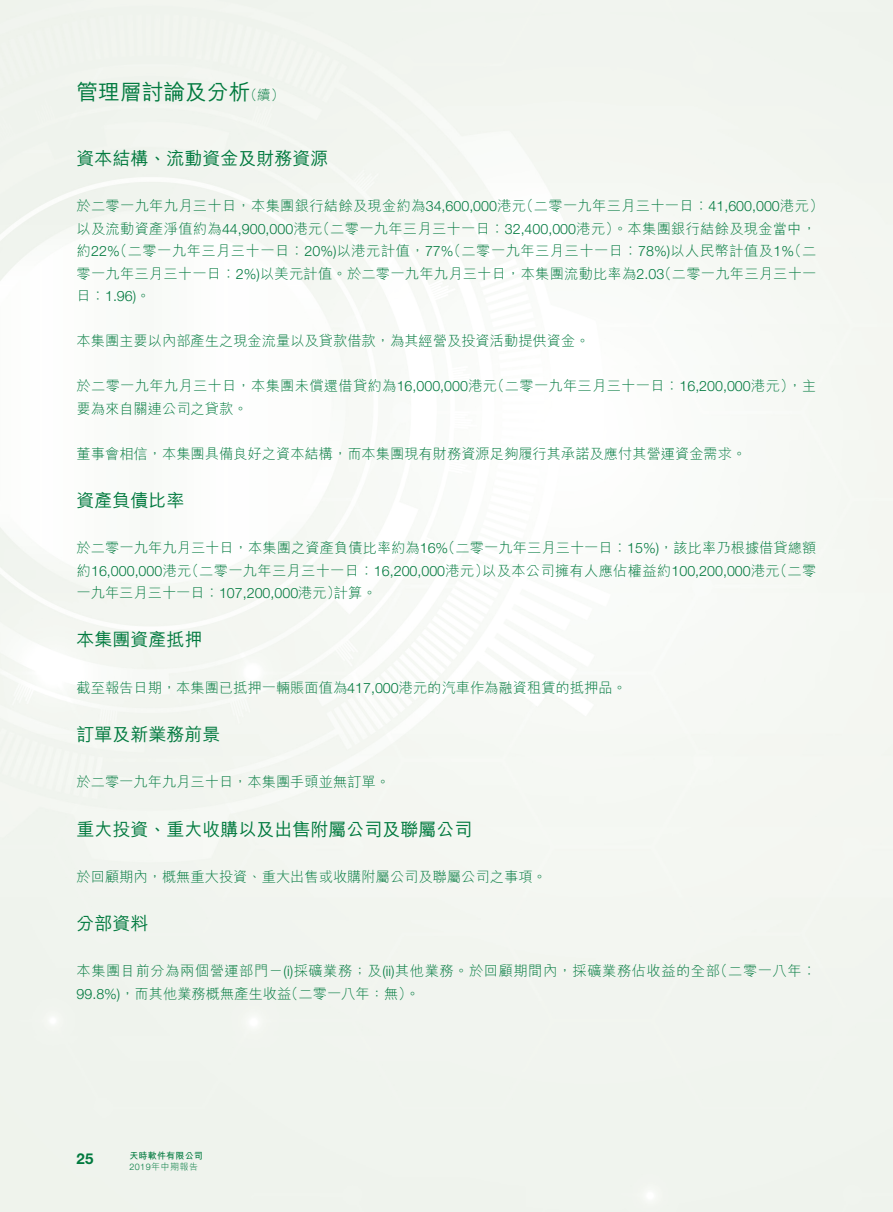
<style>
.page{position:relative;width:893px;height:1212px;background:#fff}
.page>*{position:absolute;margin:0;border:0;box-sizing:border-box;transform-origin:0 0}
.t1{font:500 21.75px "M Hei HK";color:#00793e}
.t2{font:500 18px "M Hei HK";color:#00793e}
.t3{font:700 15px "Helvetica Neue LT Std";color:#00793e}
.t4{font:300 14.25px/22.5px "M Hei HK";letter-spacing:.015em;color:#00793e}
.t5{font:300 14.25px/22.5px "M Hei HK";letter-spacing:.04em;color:#00793e}
.t6{font:300 14.25px "M Hei HK";letter-spacing:.035em;color:#00793e}
.t7{font:300 14.25px "Helvetica Neue LT Std";color:#00793e}
.t8{font:300 13.5px "M Hei HK";color:#00793e}
.t9{font:300 9px "M Hei HK";letter-spacing:.05em;color:#00793e}
.t10{font:700 9px "M Hei HK";letter-spacing:.025em;color:#00793e}
.s1{font-family:"Helvetica Neue LT Std"}
.s2{font-family:"M Hei HK"}
</style>
<div class="page">
<h1 class="t1" style="left:77px;top:76px;width:176px">管理層討論及分析</h1>
<p class="t8" style="left:244px;top:88px;width:42px">（續(</p>
<p class="t2" style="left:77px;top:145px;width:254px">資本結構、流動資金及財務資源</p>
<p class="t4" style="left:519px;top:194px;width:306px">（二零一九年三月三十一日︰<span class="s1">41,600,000</span>港元(</p>
<p class="t4" style="left:316px;top:194px;width:502px;text-indent:-239px">於二零一九年九月三十日，本集團銀行結餘及現金約為<span class="s1">34,600,000</span>港元<br>（二零一九年三月三十一日︰<span class="s1">32,400,000</span>港元）。本集團銀行結餘及現金當中，</p>
<p class="t4" style="left:77px;top:217px;width:247px">以及流動資產淨值約為<span class="s1">44,900,000</span>港元</p>
<p class="t6" style="left:113px;top:244px;width:342px">（二零一九年三月三十一日︰<span class="s1">20%)</span>以港元計值，<span class="s1">77%</span></p>
<p class="t6" style="left:447px;top:244px;width:349px">（二零一九年三月三十一日︰<span class="s1">78%)</span>以人民幣計值及<span class="s1">1%</span></p>
<p class="t4" style="left:787px;top:239px;width:30px">（二</p>
<p class="t7" style="left:77px;top:242px;width:45px"><span class="s2">約</span>22%</p>
<p class="t4" style="left:77px;top:262px;width:589px">零一九年三月三十一日︰<span class="s1">2%)</span>以美元計值。於二零一九年九月三十日，本集團流動比率為<span class="s1">2.03</span></p>
<p class="t7" style="left:77px;top:287px;width:75px"><span class="s2">日‥</span>1.96 <span class="s2">。</span>(</p>
<p class="t4" style="left:77px;top:329px;width:515px">本集團主要以內部產生之現金流量以及貸款借款，為其經營及投資活動提供資金。</p>
<p class="t4" style="left:490px;top:374px;width:328px">（二零一九年三月三十一日︰<span class="s1">16,200,000</span>港元，）主</p>
<p class="t4" style="left:657px;top:262px;width:161px">（二零一九年三月三十一</p>
<p class="t4" style="left:77px;top:374px;width:422px">於二零一九年九月三十日，本集團未償還借貸約為<span class="s1">16,000,000</span>港元要為來自關連公司之貸款。</p>
<p class="t4" style="left:77px;top:442px;width:671px">董事會相信，本集團具備良好之資本結構，而本集團現有財務資源足夠履行其承諾及應付其營運資金需求。</p>
<p class="t2" style="left:77px;top:487px;width:110px">資產負債比率</p>
<p class="t4" style="left:441px;top:536px;width:377px">（二零一九年三月三十一日︰<span class="s1">15%</span> ，<span class="s1">)</span> 該比率乃根據借貸總額</p>
<p class="t4" style="left:77px;top:536px;width:373px">於二零一九年九月三十日，本集團之資產負債比率約為<span class="s1">16%</span></p>
<p class="t4" style="left:482px;top:559px;width:299px">以及本公司擁有人應佔權益約<span class="s1">100,200,000</span>港元</p>
<p class="t4" style="left:185px;top:559px;width:306px">（二零一九年三月三十一日︰<span class="s1">16,200,000</span>港元）</p>
<p class="t4" style="left:773px;top:559px;width:45px">（二零</p>
<p class="t7" style="left:77px;top:562px;width:116px"><span class="s2">約</span>16,000,000<span class="s2">港元</span></p>
<p class="t4" style="left:77px;top:581px;width:266px">一九年三月三十一日︰<span class="s1">107,200,000</span>港元）</p>
<p class="t2" style="left:77px;top:627px;width:128px">本集團資產抵押</p>
<p class="t4" style="left:77px;top:676px;width:552px">截至報告日期，本集團已抵押一輛賬面值為<span class="s1">417,000</span>港元的汽車作為融資租賃的抵押品。</p>
<p class="t2" style="left:77px;top:721px;width:146px">訂單及新業務前景</p>
<p class="t4" style="left:77px;top:770px;width:315px">於二零一九年九月三十日，本集團手頭並無訂單。</p>
<p class="t2" style="left:77px;top:816px;width:397px">重大投資、重大收購以及出售附屬公司及聯屬公司</p>
<p class="t4" style="left:77px;top:865px;width:472px">於回顧期內，概無重大投資、重大出售或收購附屬公司及聯屬公司之事項。</p>
<p class="t2" style="left:77px;top:910px;width:74px">分部資料</p>
<p class="t4" style="left:334px;top:581px;width:44px">計算。</p>
<p class="t4" style="left:713px;top:959px;width:104px">（二零一八年‥</p>
<p class="t5" style="left:284px;top:959px;width:437px;text-indent:-208px">本集團目前分為兩個營運部門－ <span class="s1">)i(</span> 採礦業務；及 <span class="s1">)i i(</span> 其他業務。於回顧期間內，採礦業務佔收益的全部（二零一八年：無。(</p>
<p class="t4" style="left:77px;top:982px;width:216px"><span class="s1">99.8%</span> ，<span class="s1">)</span> 而其他業務概無產生收益</p>
<p class="t3" style="left:77px;top:1149px;width:19px">25</p>
<p class="t10" style="left:129px;top:1149px;width:75px">天時軟件有限公司</p>
<p class="t9" style="left:129px;top:1162px;width:70px"><span class="s1">2019</span>年中期報告</p>
</div>
